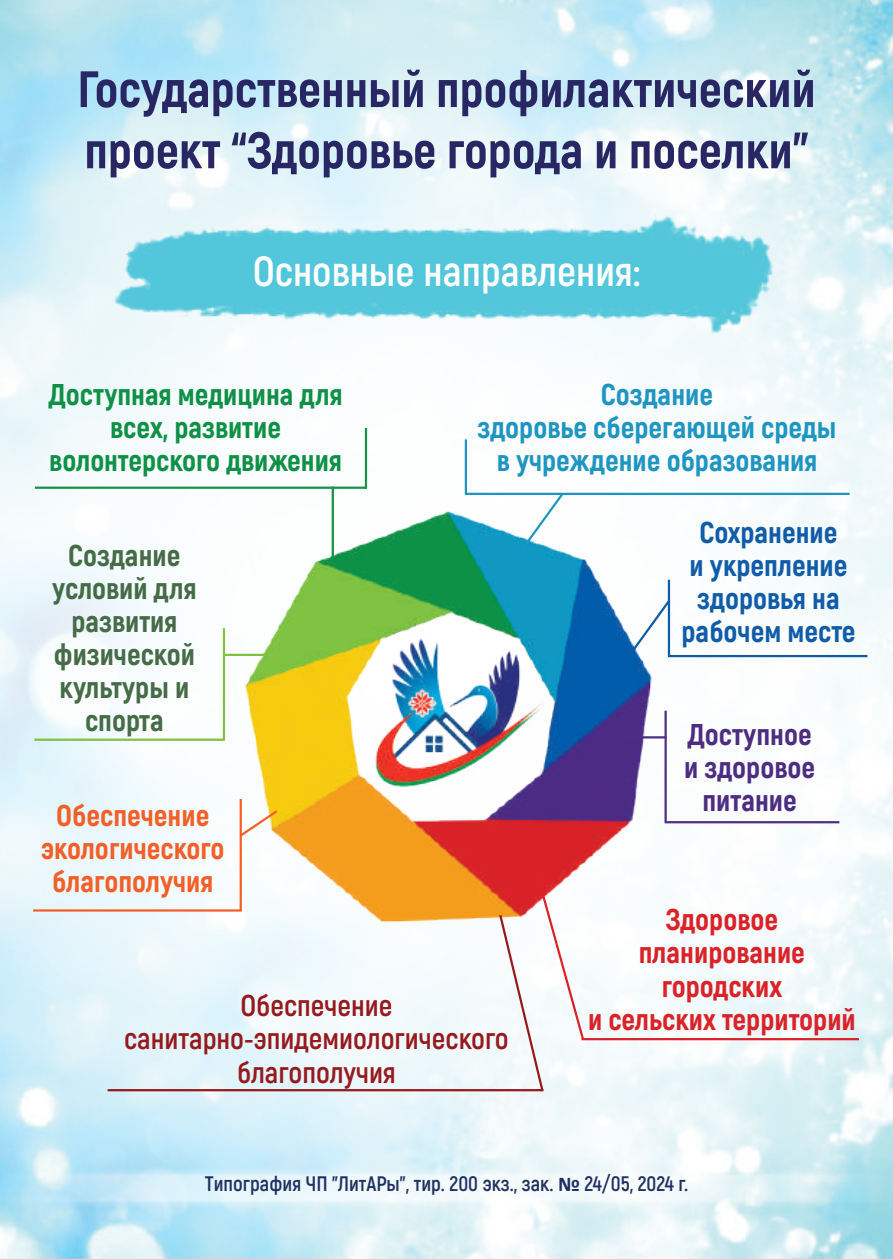
<style>
.page{position:relative;width:893px;height:1259px;background:#fff}
.page>*{position:absolute;margin:0;border:0;box-sizing:border-box;transform-origin:0 0}
.t1{font:800 51px/61.2px "Akrobat";color:#282763}
.t2{font:700 42px "Akrobat";color:#fff}
.t3{font:800 30px/33px "Akrobat";color:#0e9046;text-align:center}
.t4{font:800 30px/33px "Akrobat";color:#1f95c2;text-align:center}
.t5{font:700 30px/33px "Akrobat";color:#961a1d;text-align:center}
.t6{font:800 30px/33px "Akrobat";color:#456c47;text-align:center}
.t7{font:800 30px/33px "Akrobat";color:#d92329;text-align:center}
.t8{font:800 30px/33px "Akrobat";color:#105ca9;text-align:center}
.t9{font:800 30px/33px "Akrobat";color:#f26029;text-align:center}
.t10{font:800 30px/33px "Akrobat";color:#4d2d82;text-align:center}
.t11{font:700 21px "Akrobat";color:#1f3162}
.s1{font-family:"Calibri"}
</style>
<div class="page">
<img style="left:0;top:0;width:893px;height:1259px">
<img style="left:238px;top:500px;width:417px;height:429px">
<img style="left:372px;top:636px;width:171px;height:153px">
<img style="left:101px;top:205px;width:692px;height:138px">
<hr style="left:35px;top:486px;width:332px;height:3px;background:#179248">
<hr style="left:365px;top:428px;width:2px;height:61px;background:#179248">
<hr style="left:332px;top:486px;width:2px;height:71px;background:#179248">
<hr style="left:223px;top:628px;width:2px;height:111px;background:#81c044">
<hr style="left:664px;top:711px;width:3px;height:110px;background:#4c2f83">
<hr style="left:465px;top:439px;width:2px;height:54px;background:#1f95c2">
<hr style="left:668px;top:580px;width:2px;height:75px;background:#105ca8">
<hr style="left:240px;top:799px;width:2px;height:111px;background:#f26029">
<svg style="left:498px;top:864px;width:88px;height:229px"></svg>
<hr style="left:34px;top:738px;width:191px;height:3px;background:#81c044">
<hr style="left:665px;top:821px;width:174px;height:2px;background:#4c2f83">
<hr style="left:465px;top:493px;width:385px;height:2px;background:#1f95c2">
<hr style="left:668px;top:655px;width:199px;height:2px;background:#105ca8">
<hr style="left:33px;top:909px;width:209px;height:2px;background:#f26029">
<hr style="left:108px;top:1089px;width:435px;height:2px;background:#961a1d">
<hr style="left:581px;top:1038px;width:278px;height:2px;background:#d92329">
<hr style="left:223px;top:654px;width:44px;height:2px;background:#81c044">
<hr style="left:622px;top:736px;width:44px;height:2px;background:#4c2f83">
<svg style="left:523px;top:491px;width:43px;height:56px"></svg>
<svg style="left:629px;top:598px;width:43px;height:56px"></svg>
<svg style="left:237px;top:808px;width:43px;height:31px"></svg>
<svg style="left:0;top:1167px;width:893px;height:41px"></svg>
<p class="t1" style="left:77px;top:58px;width:740px">Государственный профилактический проект “Здоровье города и поселки”</p>
<p class="t2" style="left:253px;top:245px;width:389px">Основные направления:</p>
<p class="t3" style="left:49px;top:378px;width:295px">Доступная медицина для всех, развитие волонтерского движения</p>
<p class="t4" style="left:477px;top:378px;width:360px">Создание<br>здоровье сберегающей среды в учреждение образования</p>
<p class="t6" style="left:52px;top:539px;width:146px">Создание условий для развития физической культуры и спорта</p>
<p class="t9" style="left:41px;top:799px;width:185px">Обеспечение экологического благополучия</p>
<p class="t5" style="left:124px;top:989px;width:386px">Обеспечение санитарно-эпидемиологического благополучия</p>
<p class="t8" style="left:681px;top:516px;width:176px">Сохранение<br>и укрепление здоровья на рабочем месте</p>
<p class="t10" style="left:684px;top:718px;width:132px">Доступное и здоровое питание</p>
<p class="t7" style="left:588px;top:903px;width:269px">Здоровое планирование городских<br>и сельских территорий</p>
<p class="t11" style="left:205px;top:1170px;width:485px">Типография ЧП "ЛитАРы", тир. 200 экз., зак. <span class="s1">№</span> 24/05, 2024 г.</p>
</div>
